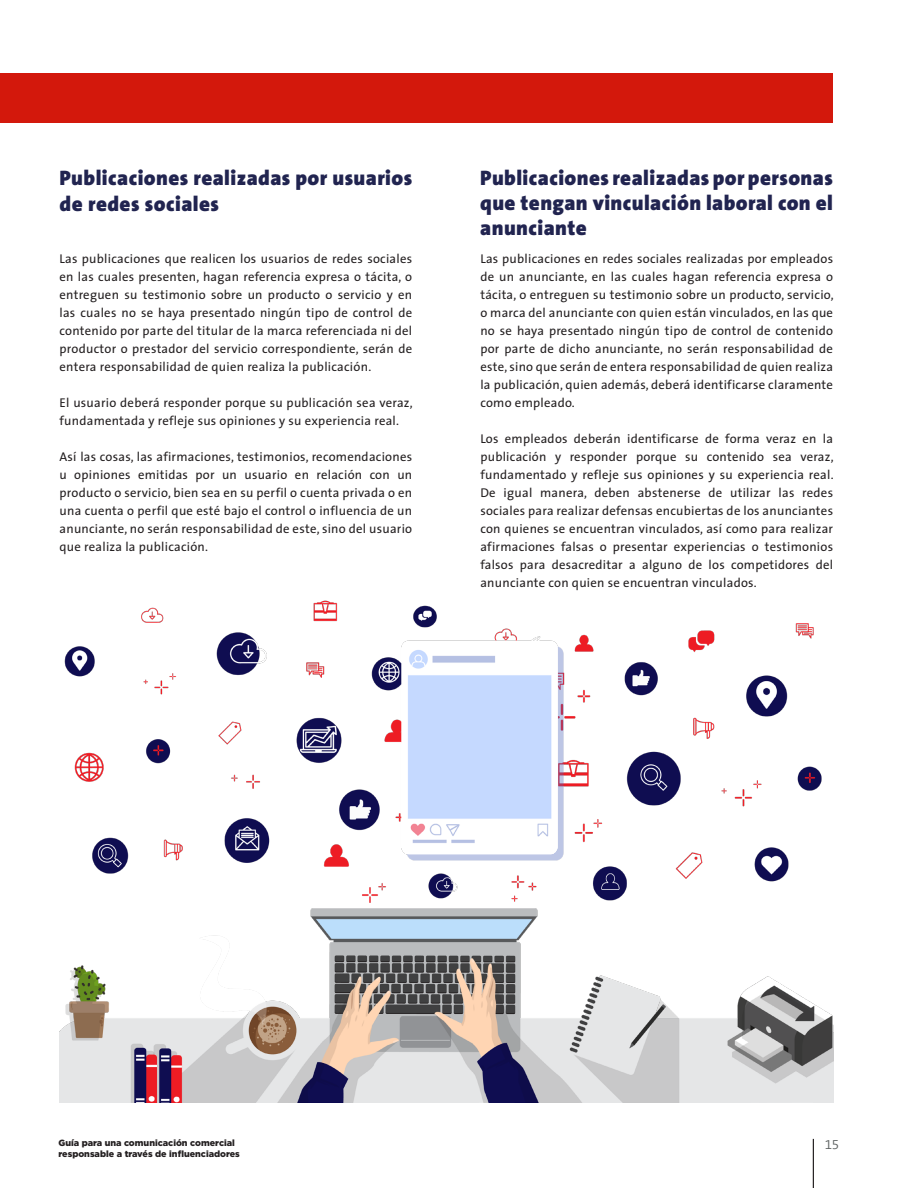
<style>
.page{position:relative;width:918px;height:1188px;background:#fff}
.page>*{position:absolute;margin:0;border:0;box-sizing:border-box;transform-origin:0 0}
.t1{font:900 21px/25.2px "The Sans B9";letter-spacing:.02em;color:#212450}
.t2{font:300 13.5px "The Sans B4";color:#5d6161}
.Textos{font:12.75px/18px "The Sans";letter-spacing:.02em;color:#231f20;text-align:justify}
.t3{font:900 9px "Gotham";color:#231f20}
</style>
<div class="page">
<hr style="left:813px;top:1139px;width:1px;height:49px;background:#231f20">
<div style="left:0;top:73px;width:833px;height:49px;background:#d3180c"></div>
<img style="left:60px;top:600px;width:773px;height:503px">
<p class="t1" style="left:60px;top:166px;width:354px">Publicaciones realizadas por usuarios de redes sociales</p>
<p class="t1" style="left:480px;top:166px;width:354px;text-align:justify">Publicaciones realizadas por personas que tengan vinculación laboral con el anunciante</p>
<p class="Textos" style="left:60px;top:249px;width:354px">Las publicaciones que realicen los usuarios de redes sociales en las cuales presenten, hagan referencia expresa o tácita, o entreguen su testimonio sobre un producto o servicio y en las cuales no se haya presentado ningún tipo de control de contenido por parte del titular de la marca referenciada ni del productor o prestador del servicio correspondiente, serán de entera responsabilidad de quien realiza la publicación.</p>
<p class="Textos" style="left:60px;top:393px;width:355px">El usuario deberá responder porque su publicación sea veraz, fundamentada y refleje sus opiniones y su experiencia real.</p>
<p class="Textos" style="left:60px;top:447px;width:354px">Así las cosas, las afirmaciones, testimonios, recomendaciones u opiniones emitidas por un usuario en relación con un producto o servicio, bien sea en su perfil o cuenta privada o en una cuenta o perfil que esté bajo el control o influencia de un anunciante, no serán responsabilidad de este, sino del usuario que realiza la publicación.</p>
<p class="Textos" style="left:480px;top:249px;width:355px">Las publicaciones en redes sociales realizadas por empleados de un anunciante, en las cuales hagan referencia expresa o tácita, o entreguen su testimonio sobre un producto, servicio, o marca del anunciante con quien están vinculados, en las que no se haya presentado ningún tipo de control de contenido por parte de dicho anunciante, no serán responsabilidad de este, sino que serán de entera responsabilidad de quien realiza la publicación, quien además, deberá identificarse claramente como empleado.</p>
<p class="Textos" style="left:480px;top:429px;width:355px">Los empleados deberán identificarse de forma veraz en la publicación y responder porque su contenido sea veraz, fundamentado y refleje sus opiniones y su experiencia real.<br>De igual manera, deben abstenerse de utilizar las redes sociales para realizar defensas encubiertas de los anunciantes con quienes se encuentran vinculados, así como para realizar afirmaciones falsas o presentar experiencias o testimonios falsos para desacreditar a alguno de los competidores del anunciante con quien se encuentran vinculados.</p>
<p class="t3" style="left:58px;top:1137px;width:178px">Guía para una comunicación comercial</p>
<p class="t2" style="left:825px;top:1137px;width:16px">15</p>
<p class="t3" style="left:58px;top:1148px;width:183px">responsable a través de influenciadores</p>
</div>
